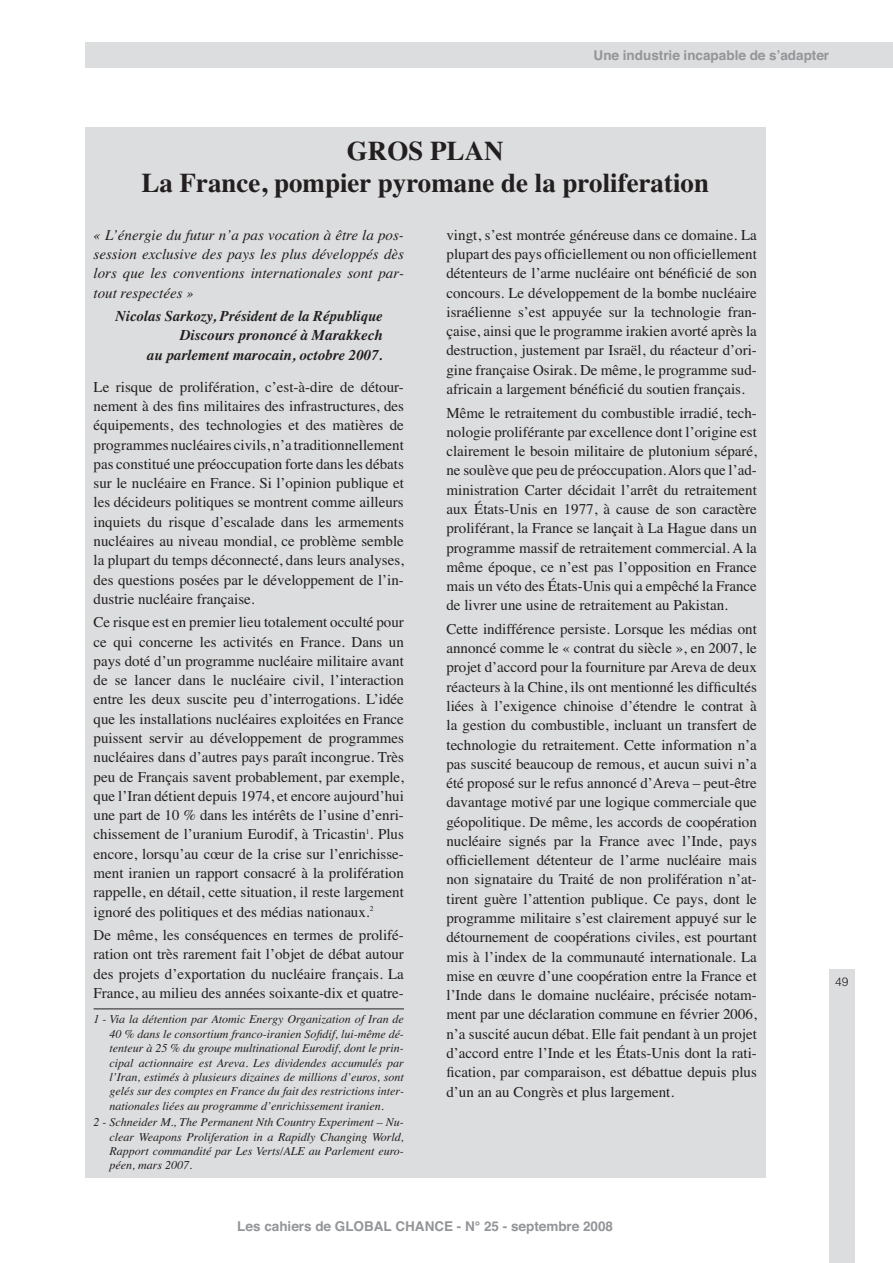
<style>
.page{position:relative;width:893px;height:1263px;background:#fff}
.page>*{position:absolute;margin:0;border:0;box-sizing:border-box;transform-origin:0 0}
.t1{font:700 27px/32.4px "Times";color:#231f20;text-align:center}
.t2{font:15px/19.2px "Times";color:#231f20;text-align:justify}
.t3{font:italic 15px/19.2px "Times";color:#231f20;text-align:justify}
.t4{font:italic 700 15px/19.4px "Times";color:#231f20;text-align:right}
.t5{font:700 13.5px "Helvetica";color:#939598}
.t6{font:italic 12px/14.4px "Times";color:#231f20;text-align:justify}
.t7{font:300 12px "Helvetica";color:#231f20}
</style>
<div class="page">
<div style="left:829px;top:969px;width:26px;height:294px;background:#dcddde"></div>
<div style="left:85px;top:128px;width:680px;height:1050px;background:#dcddde"></div>
<hr style="left:94px;top:1008px;width:310px;height:1px;background:#231f20">
<div style="left:85px;top:43px;width:808px;height:25px;background:#dcddde"></div>
<p class="t5" style="left:594px;top:51px;width:237px">Une industrie incapable de s’adapter</p>
<p class="t1" style="left:141px;top:137px;width:569px">GROS PLAN<br>La France, pompier pyromane de la proliferation</p>
<p class="t3" style="left:94px;top:226px;width:312px">« L’énergie du futur n’a pas vocation à être la pos&shy;session exclusive des pays les plus développés dès lors que les conventions internationales sont par&shy;tout respectées »</p>
<p class="t4" style="left:115px;top:308px;width:269px">Nicolas Sarkozy, Président de la République<br>Discours prononcé à Marakkech<br>au parlement marocain, octobre 2007.</p>
<p class="t2" style="left:94px;top:378px;width:312px">Le risque de prolifération, c’est-à-dire de détour&shy;nement à des fins militaires des infrastructures, des équipements, des technologies et des matières de programmes nucléaires civils, n’a traditionnellement pas constitué une préoccupation forte dans les débats sur le nucléaire en France. Si l’opinion publique et les décideurs politiques se montrent comme ailleurs inquiets du risque d’escalade dans les armements nucléaires au niveau mondial, ce problème semble la plupart du temps déconnecté, dans leurs analyses, des questions posées par le développement de l’in&shy;dustrie nucléaire française.</p>
<p class="t2" style="left:94px;top:614px;width:312px">Ce risque est en premier lieu totalement occulté pour ce qui concerne les activités en France. Dans un pays doté d’un programme nucléaire militaire avant de se lancer dans le nucléaire civil, l’interaction entre les deux suscite peu d’interrogations. L’idée que les installations nucléaires exploitées en France puissent servir au développement de programmes nucléaires dans d’autres pays paraît incongrue. Très peu de Français savent probablement, par exemple, que l’Iran détient depuis 1974, et encore aujourd’hui une part de 10 % dans les intérêts de l’usine d’enri&shy;chissement de l’uranium Eurodif, à Tricastin<sup>1</sup>. Plus encore, lorsqu’au cœur de la crise sur l’enrichisse&shy;ment iranien un rapport consacré à la prolifération rappelle, en détail, cette situation, il reste largement ignoré des politiques et des médias nationaux.<sup>2</sup></p>
<p class="t2" style="left:94px;top:927px;width:312px">De même, les conséquences en termes de prolifé&shy;ration ont très rarement fait l’objet de débat autour des projets d’exportation du nucléaire français. La France, au milieu des années soixante-dix et quatre-</p>
<p class="t6" style="left:110px;top:1013px;width:296px;text-indent:-16px">1 - Via la détention par Atomic Energy Organization of Iran de 40 % dans le consortium franco-iranien Sofidif, lui-même dé&shy;tenteur à 25 % du groupe multinational Eurodif, dont le prin&shy;cipal actionnaire est Areva. Les dividendes accumulés par l’Iran, estimés à plusieurs dizaines de millions d’euros, sont gelés sur des comptes en France du fait des restrictions inter&shy;nationales liées au programme d’enrichissement iranien.</p>
<p class="t6" style="left:110px;top:1116px;width:296px;text-indent:-16px">2 - Schneider M., The Permanent Nth Country Experiment – Nu&shy;clear Weapons Proliferation in a Rapidly Changing World, Rapport commandité par Les Verts/ALE au Parlement euro&shy;péen, mars 2007.</p>
<p class="t2" style="left:446px;top:227px;width:312px">vingt, s’est montrée généreuse dans ce domaine. La plupart des pays officiellement ou non officiellement détenteurs de l’arme nucléaire ont bénéficié de son concours. Le développement de la bombe nucléaire israélienne s’est appuyée sur la technologie fran&shy;çaise, ainsi que le programme irakien avorté après la destruction, justement par Israël, du réacteur d’ori&shy;gine française Osirak. De même, le programme sud&shy;africain a largement bénéficié du soutien français.</p>
<p class="t2" style="left:446px;top:404px;width:312px">Même le retraitement du combustible irradié, tech&shy;nologie proliférante par excellence dont l’origine est clairement le besoin militaire de plutonium séparé, ne soulève que peu de préoccupation. Alors que l’ad&shy;ministration Carter décidait l’arrêt du retraitement aux États-Unis en 1977, à cause de son caractère proliférant, la France se lançait à La Hague dans un programme massif de retraitement commercial. A la même époque, ce n’est pas l’opposition en France mais un véto des États-Unis qui a empêché la France de livrer une usine de retraitement au Pakistan.</p>
<p class="t2" style="left:446px;top:621px;width:312px">Cette indifférence persiste. Lorsque les médias ont annoncé comme le « contrat du siècle », en 2007, le projet d’accord pour la fourniture par Areva de deux réacteurs à la Chine, ils ont mentionné les difficultés liées à l’exigence chinoise d’étendre le contrat à la gestion du combustible, incluant un transfert de technologie du retraitement. Cette information n’a pas suscité beaucoup de remous, et aucun suivi n’a été proposé sur le refus annoncé d’Areva – peut-être davantage motivé par une logique commerciale que géopolitique. De même, les accords de coopération nucléaire signés par la France avec l’Inde, pays officiellement détenteur de l’arme nucléaire mais non signataire du Traité de non prolifération n’at&shy;tirent guère l’attention publique. Ce pays, dont le programme militaire s’est clairement appuyé sur le détournement de coopérations civiles, est pourtant mis à l’index de la communauté internationale. La mise en œuvre d’une coopération entre la France et l’Inde dans le domaine nucléaire, précisée notam&shy;ment par une déclaration commune en février 2006, n’a suscité aucun débat. Elle fait pendant à un projet d’accord entre l’Inde et les États-Unis dont la rati&shy;fication, par comparaison, est débattue depuis plus d’un an au Congrès et plus largement.</p>
<p class="t5" style="left:237px;top:1221px;width:377px">Les cahiers de GLOBAL CHANCE - N° 25 - septembre 2008</p>
<p class="t7" style="left:835px;top:977px;width:15px">49</p>
</div>
